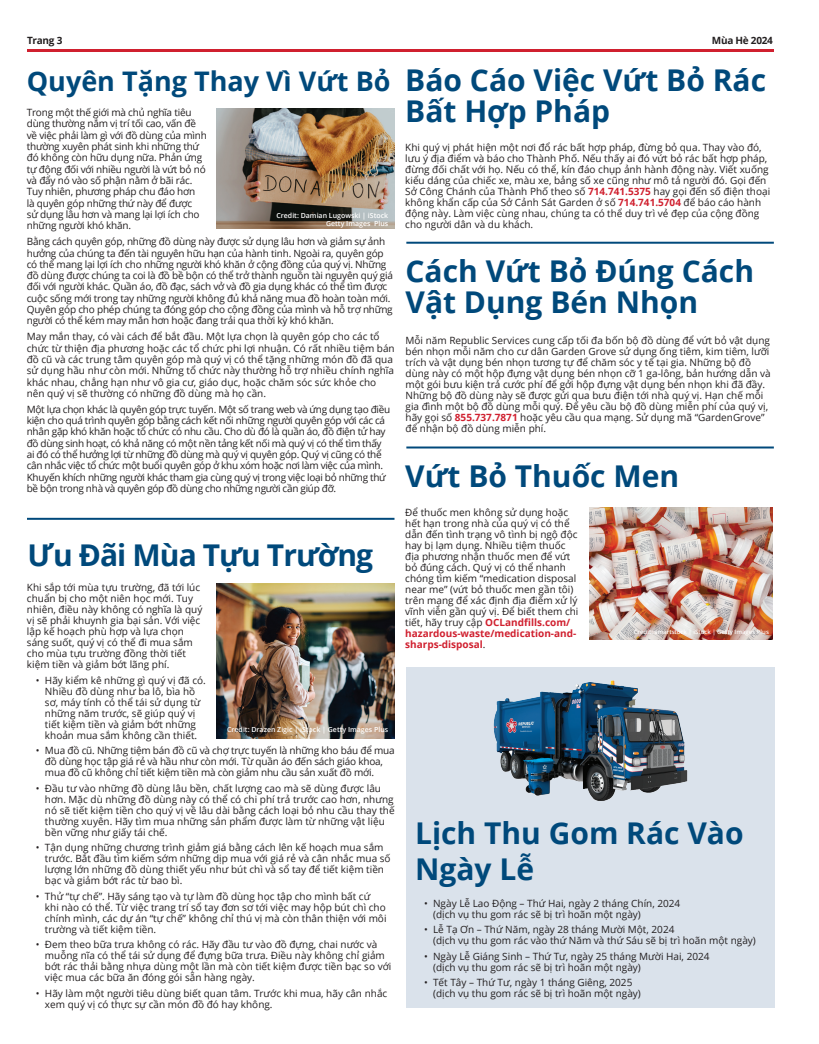
<style>
.page{position:relative;width:819px;height:1044px;background:#fff}
.page>*{position:absolute;margin:0;border:0;box-sizing:border-box;transform-origin:0 0}
.t1{font:700 30px/31px "Open Sans";color:#00497b}
.t2{font:700 30px "Open Sans";letter-spacing:-.03em;color:#00497b}
.t3{font:700 27px "Open Sans";color:#00497b}
.t4{font:10px/11px "Open Sans";color:#231f20}
.t5{font:10px/11.3px "Open Sans";letter-spacing:-.02em;color:#231f20}
.t6{font:10px/11.3px "Open Sans";letter-spacing:-.03em;color:#231f20}
.t7{font:700 10px "Open Sans";letter-spacing:-.025em;color:#231f20}
.t8{font:600 7px/8px "Open Sans";color:#fff;text-align:right}
.t9{font:600 6px "Open Sans";color:#fff}
.s1{font-weight:700;color:#d0202f}
</style>
<div class="page">
<hr style="left:27px;top:49px;width:747px;height:2px;background:#d0202f">
<hr style="left:27px;top:518px;width:367px;height:2px;background:#00497b">
<img style="left:216px;top:109px;width:179px;height:120px">
<img style="left:216px;top:584px;width:179px;height:155px">
<hr style="left:406px;top:242px;width:368px;height:2px;background:#00497b">
<hr style="left:406px;top:447px;width:368px;height:2px;background:#00497b">
<div style="left:406px;top:667px;width:369px;height:341px;background:#dae2eb"></div>
<img style="left:493px;top:680px;width:195px;height:121px">
<img style="left:589px;top:508px;width:184px;height:132px">
<p class="t7" style="left:27px;top:33px;width:37px">Trang 3</p>
<p class="t7" style="left:712px;top:33px;width:63px">Mùa Hè 2024</p>
<h2 class="t3" style="left:27px;top:62px;width:365px">Quyên Tặng Thay Vì Vứt Bỏ</h2>
<p class="t5" style="left:27px;top:107px;width:182px">Trong một thế giới mà chủ nghĩa tiêu dùng thường nắm vị trí tối cao, vấn đề về việc phải làm gì với đồ dùng của mình thường xuyên phát sinh khi những thứ đó không còn hữu dụng nữa. Phản ứng tự động đối với nhiều người là vứt bỏ nó và đẩy nó vào số phận nằm ở bãi rác.<br>Tuy nhiên, phương pháp chu đáo hơn<br>là quyên góp những thứ này để được<br>sử dụng lâu hơn và mang lại lợi ích cho những người khó khăn.</p>
<p class="t5" style="left:27px;top:236px;width:368px">Bằng cách quyên góp, những đồ dùng này được sử dụng lâu hơn và giảm sự ảnh hưởng của chúng ta đến tài nguyên hữu hạn của hành tinh. Ngoài ra, quyên góp có thể mang lại lợi ích cho những người khó khăn ở cộng đồng của quý vị. Những đồ dùng được chúng ta coi là đồ bề bộn có thể trở thành nguồn tài nguyên quý giá đối với người khác. Quần áo, đồ đạc, sách vở và đồ gia dụng khác có thể tìm được cuộc sống mới trong tay những người không đủ khả năng mua đồ hoàn toàn mới.<br>Quyên góp cho phép chúng ta đóng góp cho cộng đồng của mình và hỗ trợ những người có thể kém may mắn hơn hoặc đang trải qua thời kỳ khó khăn.</p>
<p class="t4" style="left:27px;top:331px;width:369px;line-height:11.3px">May mắn thay, có vài cách để bắt đầu. Một lựa chọn là quyên góp cho các tổ chức từ thiện địa phương hoặc các tổ chức phi lợi nhuận. Có rất nhiều tiệm bán đồ cũ và các trung tâm quyên góp mà quý vị có thể tặng những món đồ đã qua sử dụng hầu như còn mới. Những tổ chức này thường hỗ trợ nhiều chính nghĩa khác nhau, chẳng hạn như vô gia cư, giáo dục, hoặc chăm sóc sức khỏe cho nên quý vị sẽ thường có những đồ dùng mà họ cần.</p>
<p class="t6" style="left:27px;top:403px;width:365px">Một lựa chọn khác là quyên góp trực tuyến. Một số trang web và ứng dụng tạo điều kiện cho quá trình quyên góp bằng cách kết nối những người quyên góp với các cá nhân gặp khó khăn hoặc tổ chức có nhu cầu. Cho dù đó là quần áo, đồ điện tử hay đồ dùng sinh hoạt, có khả năng có một nền tảng kết nối mà quý vị có thể tìm thấy ai đó có thể hưởng lợi từ những đồ dùng mà quý vị quyên góp. Quý vị cũng có thể cân nhắc việc tổ chức một buổi quyên góp ở khu xóm hoặc nơi làm việc của mình.<br>Khuyến khích những người khác tham gia cùng quý vị trong việc loại bỏ những thứ bề bộn trong nhà và quyên góp đồ dùng cho những người cần giúp đỡ.</p>
<p class="t8" style="left:276px;top:211px;width:113px">Credit: Damian Lugowski | iStock<br>Getty Images Plus</p>
<h1 class="t2" style="left:27px;top:534px;width:347px">Ưu Đãi Mùa Tựu Trường</h1>
<p class="t4" style="left:27px;top:582px;width:177px">Khi sắp tới mùa tựu trường, đã tới lúc chuẩn bị cho một niên học mới. Tuy nhiên, điều này không có nghĩa là quý vị sẽ phải khuynh gia bại sản. Với việc lập kế hoạch phù hợp và lựa chọn sáng suốt, quý vị có thể đi mua sắm cho mùa tựu trường đồng thời tiết kiệm tiền và giảm bớt lãng phí.</p>
<p class="t4" style="left:36px;top:675px;width:171px;text-align:center">• Hãy kiểm kê những gì quý vị đã có.<br>Nhiều đồ dùng như ba lô, bìa hồ<br>sơ, máy tính có thể tái sử dụng từ những năm trước, sẽ giúp quý vị<br>tiết kiệm tiền và giảm bớt những khoản mua sắm không cần thiết.</p>
<p class="t5" style="left:45px;top:745px;width:351px;line-height:11px;text-indent:-9px">• Mua đồ cũ. Những tiệm bán đồ cũ và chợ trực tuyến là những kho báu để mua đồ dùng học tập giá rẻ và hầu như còn mới. Từ quần áo đến sách giáo khoa, mua đồ cũ không chỉ tiết kiệm tiền mà còn giảm nhu cầu sản xuất đồ mới.</p>
<p class="t4" style="left:45px;top:783px;width:351px;text-indent:-9px">• Đầu tư vào những đồ dùng lâu bền, chất lượng cao mà sẽ dùng được lâu hơn. Mặc dù những đồ dùng này có thể có chi phí trả trước cao hơn, nhưng nó sẽ tiết kiệm tiền cho quý vị về lâu dài bằng cách loại bỏ nhu cầu thay thế thường xuyên. Hãy tìm mua những sản phẩm được làm từ những vật liệu bền vững như giấy tái chế.</p>
<p class="t4" style="left:45px;top:842px;width:347px;text-indent:-9px">• Tận dụng những chương trình giảm giá bằng cách lên kế hoạch mua sắm trước. Bắt đầu tìm kiếm sớm những dịp mua với giá rẻ và cân nhắc mua số lượng lớn những đồ dùng thiết yếu như bút chì và sổ tay để tiết kiệm tiền bạc và giảm bớt rác từ bao bì.</p>
<p class="t4" style="left:45px;top:891px;width:343px;text-indent:-9px">• Thử “tự chế”. Hãy sáng tạo và tự làm đồ dùng học tập cho mình bất cứ khi nào có thể. Từ việc trang trí sổ tay đơn sơ tới việc may hộp bút chì cho chính mình, các dự án “tự chế” không chỉ thú vị mà còn thân thiện với môi trường và tiết kiệm tiền.</p>
<p class="t4" style="left:45px;top:939px;width:348px;text-indent:-9px">• Đem theo bữa trưa không có rác. Hãy đầu tư vào đồ đựng, chai nước và muỗng nĩa có thể tái sử dụng để đựng bữa trưa. Điều này không chỉ giảm bớt rác thải bằng nhựa dùng một lần mà còn tiết kiệm được tiền bạc so với việc mua các bữa ăn đóng gói sẵn hàng ngày.</p>
<p class="t4" style="left:45px;top:988px;width:344px;text-indent:-9px">• Hãy làm một người tiêu dùng biết quan tâm. Trước khi mua, hãy cân nhắc xem quý vị có thực sự cần món đồ đó hay không.</p>
<p class="t8" style="left:227px;top:726px;width:163px">Credit: Drazen Zigic | iStock | Getty Images Plus</p>
<h1 class="t1" style="left:405px;top:64px;width:362px">Báo Cáo Việc Vứt Bỏ Rác<br>Bất Hợp Pháp</h1>
<p class="t4" style="left:405px;top:142px;width:366px">Khi quý vị phát hiện một nơi đổ rác bất hợp pháp, đừng bỏ qua. Thay vào đó, lưu ý địa điểm và báo cho Thành Phố. Nếu thấy ai đó vứt bỏ rác bất hợp pháp, đừng đối chất với họ. Nếu có thể, kín đáo chụp ảnh hành động này. Viết xuống kiểu dáng của chiếc xe, màu xe, bảng số xe cũng như mô tả người đó. Gọi đến Sở Công Chánh của Thành Phố theo số <span class="s1">714.741.5375</span> hay gọi đến số điện thoại không khẩn cấp của Sở Cảnh Sát Garden ở số <span class="s1">714.741.5704</span> để báo cáo hành động này. Làm việc cùng nhau, chúng ta có thể duy trì vẻ đẹp của cộng đồng cho người dân và du khách.</p>
<h1 class="t1" style="left:406px;top:255px;width:350px">Cách Vứt Bỏ Đúng Cách<br>Vật Dụng Bén Nhọn</h1>
<p class="t4" style="left:406px;top:334px;width:367px">Mỗi năm Republic Services cung cấp tối đa bốn bộ đồ dùng để vứt bỏ vật dụng bén nhọn mỗi năm cho cư dân Garden Grove sử dụng ống tiêm, kim tiêm, lưỡi trích và vật dụng bén nhọn tương tự để chăm sóc y tế tại gia. Những bộ đồ dùng này có một hộp đựng vật dụng bén nhọn cỡ 1 ga-lông, bản hướng dẫn và một gói bưu kiện trả cước phí để gởi hộp đựng vật dụng bén nhọn khi đã đầy.<br>Những bộ đồ dùng này sẽ được gửi qua bưu điện tới nhà quý vị. Hạn chế mỗi gia đình một bộ đồ dùng mỗi quý. Để yêu cầu bộ đồ dùng miễn phí của quý vị, hãy gọi số <span class="s1">855.737.7871</span> hoặc yêu cầu qua mạng. Sử dụng mã “GardenGrove” để nhận bộ đồ dùng miễn phí.</p>
<h1 class="t1" style="left:405px;top:460px;width:275px">Vứt Bỏ Thuốc Men</h1>
<p class="t4" style="left:405px;top:507px;width:175px">Để thuốc men không sử dụng hoặc hết hạn trong nhà của quý vị có thể dẫn đến tình trạng vô tình bị ngộ độc hay bị lạm dụng. Nhiều tiệm thuốc địa phương nhận thuốc men để vứt bỏ đúng cách. Quý vị có thể nhanh chóng tìm kiếm “medication disposal near me” (vứt bỏ thuốc men gần tôi) trên mạng để xác định địa điểm xử lý vĩnh viễn gần quý vị. Để biết them chi tiết, hãy truy cập <span class="s1">OCLandfills.com/ hazardous-waste/medication-and&shy;sharps-disposal</span>.</p>
<p class="t9" style="left:634px;top:628px;width:137px">Credit: smartstock | iStock | Getty Images Plus</p>
<h1 class="t1" style="left:415px;top:814px;width:330px;line-height:36px">Lịch Thu Gom Rác Vào<br>Ngày Lễ</h1>
<p class="t4" style="left:433px;top:897px;width:249px;text-indent:-9px">• Ngày Lễ Lao Động – Thứ Hai, ngày 2 tháng Chín, 2024 (dịch vụ thu gom rác sẽ bị trì hoãn một ngày)</p>
<p class="t4" style="left:433px;top:924px;width:324px;text-indent:-9px">• Lễ Tạ Ơn – Thứ Năm, ngày 28 tháng Mười Một, 2024<br>(dịch vụ thu gom rác vào thứ Năm và thứ Sáu sẽ bị trì hoãn một ngày)</p>
<p class="t4" style="left:433px;top:950px;width:278px;text-indent:-9px">• Ngày Lễ Giáng Sinh – Thứ Tư, ngày 25 tháng Mười Hai, 2024 (dịch vụ thu gom rác sẽ bị trì hoãn một ngày)</p>
<p class="t4" style="left:433px;top:977px;width:209px;text-indent:-9px">• Tết Tây – Thứ Tư, ngày 1 tháng Giêng, 2025 (dịch vụ thu gom rác sẽ bị trì hoãn một ngày)</p>
</div>
